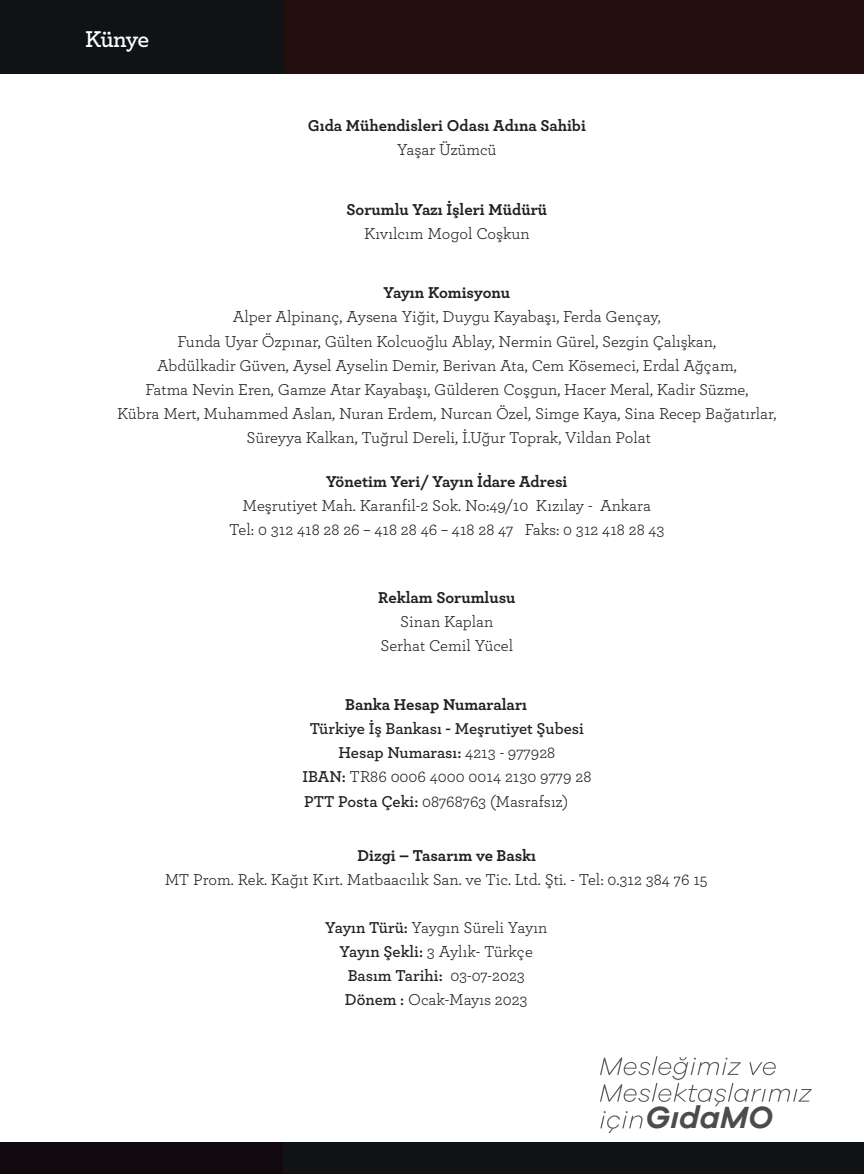
<style>
.page{position:relative;width:864px;height:1174px;background:#fff}
.page>*{position:absolute;margin:0;border:0;box-sizing:border-box;transform-origin:0 0}
.t1{font:italic 600 31.65px "Galano Grotesque";color:#4b4c4d}
.t2{font:600 24px "Archer";letter-spacing:-.04em;color:#fff}
.t3{font:16.5px/24px "Archer";color:#231f20;text-align:center}
.t4{font:700 16.5px "Archer";color:#231f20}
.t5{font:600 16.5px "Archer";color:#231f20}
.s1{font-weight:400}
.s2{font-weight:600}
</style>
<div class="page">
<div style="left:282px;top:1142px;width:581px;height:32px;background:#101316"></div>
<div style="left:0;top:1142px;width:282px;height:32px;background:#12080f"></div>
<div style="left:282px;top:0;width:581px;height:73px;background:#230e0e"></div>
<div style="left:0;top:0;width:282px;height:73px;background:#101316"></div>
<svg style="left:600px;top:1056px;width:211px;height:77px"></svg>
<h2 class="t2" style="left:85px;top:21px;width:66px">Künye</h2>
<p class="t4" style="left:307px;top:113px;width:280px">Gıda Mühendisleri Odası Adına Sahibi</p>
<p class="t3" style="left:397px;top:137px;width:101px">Yaşar Üzümcü</p>
<p class="t4" style="left:346px;top:196px;width:202px">Sorumlu Yazı İşleri Müdürü</p>
<p class="t3" style="left:364px;top:221px;width:167px">Kıvılcım Mogol Coşkun</p>
<p class="t4" style="left:383px;top:280px;width:128px">Yayın Komisyonu</p>
<p class="t3" style="left:117px;top:304px;width:660px">Alper Alpinanç, Aysena Yiğit, Duygu Kayabaşı, Ferda Gençay,<br>Funda Uyar Özpınar, Gülten Kolcuoğlu Ablay, Nermin Gürel, Sezgin Çalışkan,<br>Abdülkadir Güven, Aysel Ayselin Demir, Berivan Ata, Cem Kösemeci, Erdal Ağçam,<br>Fatma Nevin Eren, Gamze Atar Kayabaşı, Gülderen Coşgun, Hacer Meral, Kadir Süzme,<br>Kübra Mert, Muhammed Aslan, Nuran Erdem, Nurcan Özel, Simge Kaya, Sina Recep Bağatırlar, Süreyya Kalkan, Tuğrul Dereli, İ.Uğur Toprak, Vildan Polat</p>
<p class="t4" style="left:326px;top:468px;width:243px">Yönetim Yeri/ Yayın İdare Adresi</p>
<p class="t3" style="left:229px;top:492px;width:436px">Meşrutiyet Mah. Karanfil-2 Sok. No:49/10 Kızılay - Ankara<br>Tel: 0 312 418 28 26 – 418 28 46 – 418 28 47 Faks: 0 312 418 28 43</p>
<p class="t4" style="left:378px;top:584px;width:139px">Reklam Sorumlusu</p>
<p class="t3" style="left:380px;top:608px;width:134px">Sinan Kaplan<br>Serhat Cemil Yücel</p>
<p class="t4" style="left:345px;top:691px;width:183px">Banka Hesap Numaraları</p>
<p class="t5" style="left:309px;top:716px;width:276px">Türkiye İş Bankası - Meşrutiyet Şubesi</p>
<p class="t5" style="left:338px;top:740px;width:218px">Hesap Numarası: <span class="s1">4213 - 977928</span></p>
<p class="t3" style="left:302px;top:764px;width:290px"><span class="s2">IBAN:</span> TR86 0006 4000 0014 2130 9779 28</p>
<p class="t3" style="left:304px;top:788px;width:265px"><span class="s2">PTT Posta Çeki:</span> 08768763 (Masrafsız)</p>
<p class="t4" style="left:357px;top:842px;width:180px">Dizgi – Tasarım ve Baskı</p>
<p class="t3" style="left:165px;top:866px;width:544px">MT Prom. Rek. Kağıt Kırt. Matbaacılık San. ve Tic. Ltd. Şti. - Tel: 0.312 384 76 15</p>
<p class="t3" style="left:325px;top:914px;width:223px"><span class="s2">Yayın Türü:</span> Yaygın Süreli Yayın<br><span class="s2">Yayın Şekli:</span> 3 Aylık- Türkçe<br><span class="s2">Basım Tarihi:</span> 03-07-2023<br><span class="s2">Dönem :</span> Ocak-Mayıs 2023</p>
<h1 class="t1" style="left:645px;top:1098px;width:129px">GıdaMO</h1>
</div>
